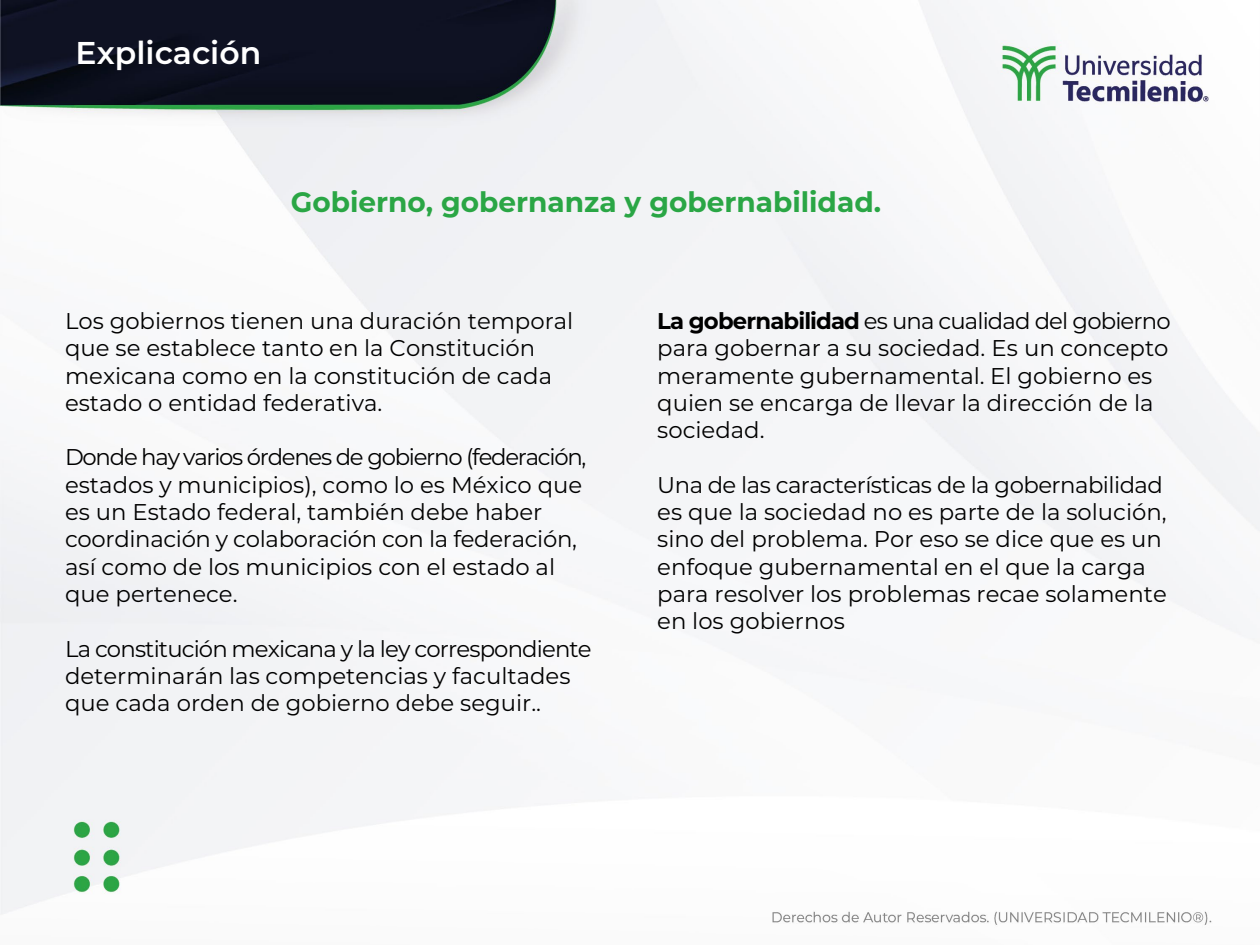
<style>
.page{position:relative;width:1260px;height:945px;background:#fff}
.page>*{position:absolute;margin:0;border:0;box-sizing:border-box;transform-origin:0 0}
.t1{font:600 31.5px "Montserrat";color:#fff}
.t2{font:700 28px "Montserrat";color:#2aa645}
.t3{font:22.75px/27.3px "Montserrat";color:#000}
.s1{font-weight:700}
</style>
<div class="page">
<img style="left:0;top:0;width:1260px;height:925px">
<h1 class="t1" style="left:76px;top:31px;width:187px">Explicación</h1>
<p class="t2" style="left:291px;top:182px;width:592px">Gobierno, gobernanza y gobernabilidad.</p>
<p class="t3" style="left:65px;top:306px;width:510px">Los gobiernos tienen una duración temporal que se establece tanto en la Constitución mexicana como en la constitución de cada estado o entidad federativa.</p>
<p class="t3" style="left:65px;top:443px;width:523px">Donde hay varios órdenes de gobierno (federación, estados y municipios), como lo es México que es un Estado federal, también debe haber coordinación y colaboración con la federación, así como de los municipios con el estado al que pertenece.</p>
<p class="t3" style="left:65px;top:634px;width:528px">La constitución mexicana y la ley correspondiente determinarán las competencias y facultades que cada orden de gobierno debe seguir..</p>
<p class="t3" style="left:657px;top:306px;width:515px"><span class="s1">La gobernabilidad</span> es una cualidad del gobierno para gobernar a su sociedad. Es un concepto meramente gubernamental. El gobierno es quien se encarga de llevar la dirección de la sociedad.</p>
<p class="t3" style="left:657px;top:470px;width:511px">Una de las características de la gobernabilidad es que la sociedad no es parte de la solución, sino del problema. Por eso se dice que es un enfoque gubernamental en el que la carga para resolver los problemas recae solamente en los gobiernos</p>
</div>
